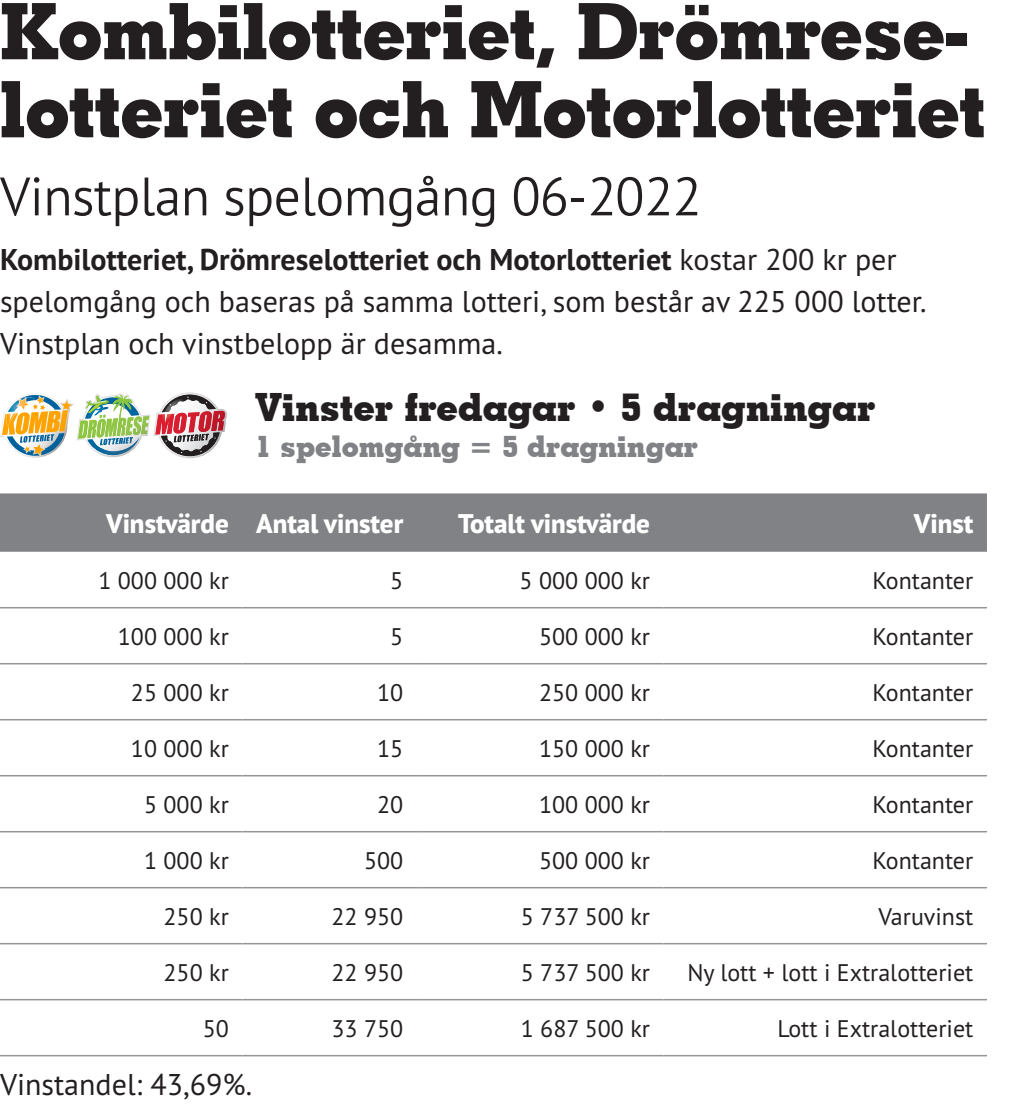
<style>
.page{position:relative;width:1021px;height:1106px;background:#fff}
.page>*{position:absolute;margin:0;border:0;box-sizing:border-box;transform-origin:0 0}
.t1{font:700 78px/78px "Geometric Slab 703 BT Xtra";letter-spacing:-.01em;color:#231f20}
.t2{font:300 54px "PT Sans Pro";letter-spacing:-.015em;color:#231f20}
.t3{font:700 39px "Geometric Slab 703 BT Xtra";color:#231f20}
.t4{font:30px/42px "PT Sans Pro";color:#231f20}
.t5{font:700 30px "Geometric Slab 703 BT Xtra";color:#808285}
.t6{font:800 27px "PT Sans Pro";color:#fff}
.t7{font:24px "PT Sans Pro";color:#231f20}
.s1{font-weight:700}
</style>
<div class="page">
<div style="left:0;top:493px;width:986px;height:59px;background:#808285"></div>
<hr style="left:0;top:607px;width:242px;height:1px;background:#939598">
<hr style="left:242px;top:607px;width:175px;height:1px;background:#939598">
<hr style="left:417px;top:607px;width:246px;height:1px;background:#939598">
<hr style="left:663px;top:607px;width:323px;height:1px;background:#939598">
<hr style="left:0;top:663px;width:242px;height:1px;background:#939598">
<hr style="left:242px;top:663px;width:175px;height:1px;background:#939598">
<hr style="left:417px;top:663px;width:246px;height:1px;background:#939598">
<hr style="left:663px;top:663px;width:323px;height:1px;background:#939598">
<hr style="left:0;top:719px;width:242px;height:1px;background:#939598">
<hr style="left:242px;top:719px;width:175px;height:1px;background:#939598">
<hr style="left:417px;top:719px;width:246px;height:1px;background:#939598">
<hr style="left:663px;top:719px;width:323px;height:1px;background:#939598">
<hr style="left:0;top:775px;width:242px;height:1px;background:#939598">
<hr style="left:242px;top:775px;width:175px;height:1px;background:#939598">
<hr style="left:417px;top:775px;width:246px;height:1px;background:#939598">
<hr style="left:663px;top:775px;width:323px;height:1px;background:#939598">
<hr style="left:0;top:831px;width:242px;height:1px;background:#939598">
<hr style="left:242px;top:831px;width:175px;height:1px;background:#939598">
<hr style="left:417px;top:831px;width:246px;height:1px;background:#939598">
<hr style="left:663px;top:831px;width:323px;height:1px;background:#939598">
<hr style="left:0;top:887px;width:242px;height:1px;background:#939598">
<hr style="left:242px;top:887px;width:175px;height:1px;background:#939598">
<hr style="left:417px;top:887px;width:246px;height:1px;background:#939598">
<hr style="left:663px;top:887px;width:323px;height:1px;background:#939598">
<hr style="left:0;top:943px;width:242px;height:1px;background:#939598">
<hr style="left:242px;top:943px;width:175px;height:1px;background:#939598">
<hr style="left:417px;top:943px;width:246px;height:1px;background:#939598">
<hr style="left:663px;top:943px;width:323px;height:1px;background:#939598">
<hr style="left:0;top:998px;width:242px;height:2px;background:#939598">
<hr style="left:242px;top:998px;width:175px;height:2px;background:#939598">
<hr style="left:417px;top:998px;width:246px;height:2px;background:#939598">
<hr style="left:663px;top:998px;width:323px;height:2px;background:#939598">
<hr style="left:0;top:1054px;width:242px;height:2px;background:#939598">
<hr style="left:242px;top:1054px;width:175px;height:2px;background:#939598">
<hr style="left:417px;top:1054px;width:246px;height:2px;background:#939598">
<hr style="left:663px;top:1054px;width:323px;height:2px;background:#939598">
<svg style="left:0;top:392px;width:227px;height:66px"></svg>
<img style="left:161px;top:399px;width:30px;height:28px">
<img style="left:163px;top:398px;width:29px;height:14px">
<img style="left:161px;top:414px;width:12px;height:14px">
<p class="t1" style="left:0;top:-8px;width:987px">Kombilotteriet, Drömrese&shy;lotteriet och Motorlotteriet</p>
<p class="t2" style="left:0;top:161px;width:702px">Vinstplan spelomgång 06-2022</p>
<p class="t4" style="left:0;top:237px;width:928px"><span class="s1">Kombilotteriet, Drömreselotteriet och Motorlotteriet</span> kostar 200 kr per spelomgång och baseras på samma lotteri, som består av 225 000 lotter.<br>Vinstplan och vinstbelopp är desamma.</p>
<p class="t3" style="left:255px;top:383px;width:622px">Vinster fredagar • 5 dragningar</p>
<p class="t5" style="left:255px;top:428px;width:444px">1 spelomgång = 5 dragningar</p>
<p class="t6" style="left:106px;top:505px;width:124px">Vinstvärde</p>
<p class="t6" style="left:256px;top:505px;width:149px">Antal vinster</p>
<p class="t6" style="left:458px;top:505px;width:193px">Totalt vinstvärde</p>
<p class="t6" style="left:913px;top:505px;width:61px">Vinst</p>
<p class="t7" style="left:98px;top:565px;width:132px">1 000 000 kr</p>
<p class="t7" style="left:390px;top:565px;width:15px">5</p>
<p class="t7" style="left:519px;top:565px;width:132px">5 000 000 kr</p>
<p class="t7" style="left:872px;top:565px;width:102px">Kontanter</p>
<p class="t7" style="left:118px;top:621px;width:112px">100 000 kr</p>
<p class="t7" style="left:390px;top:621px;width:15px">5</p>
<p class="t7" style="left:539px;top:621px;width:112px">500 000 kr</p>
<p class="t7" style="left:872px;top:621px;width:102px">Kontanter</p>
<p class="t7" style="left:131px;top:677px;width:99px">25 000 kr</p>
<p class="t7" style="left:377px;top:677px;width:28px">10</p>
<p class="t7" style="left:539px;top:677px;width:112px">250 000 kr</p>
<p class="t7" style="left:872px;top:677px;width:102px">Kontanter</p>
<p class="t7" style="left:131px;top:733px;width:99px">10 000 kr</p>
<p class="t7" style="left:377px;top:733px;width:28px">15</p>
<p class="t7" style="left:539px;top:733px;width:112px">150 000 kr</p>
<p class="t7" style="left:872px;top:733px;width:102px">Kontanter</p>
<p class="t7" style="left:144px;top:789px;width:86px">5 000 kr</p>
<p class="t7" style="left:377px;top:789px;width:28px">20</p>
<p class="t7" style="left:539px;top:789px;width:112px">100 000 kr</p>
<p class="t7" style="left:872px;top:789px;width:102px">Kontanter</p>
<p class="t7" style="left:144px;top:845px;width:86px">1 000 kr</p>
<p class="t7" style="left:364px;top:845px;width:41px">500</p>
<p class="t7" style="left:539px;top:845px;width:112px">500 000 kr</p>
<p class="t7" style="left:872px;top:845px;width:102px">Kontanter</p>
<p class="t7" style="left:163px;top:901px;width:67px">250 kr</p>
<p class="t7" style="left:331px;top:901px;width:73px">22 950</p>
<p class="t7" style="left:521px;top:901px;width:131px">5 737 500 kr</p>
<p class="t7" style="left:878px;top:901px;width:96px">Varuvinst</p>
<p class="t7" style="left:163px;top:956px;width:67px">250 kr</p>
<p class="t7" style="left:331px;top:956px;width:73px">22 950</p>
<p class="t7" style="left:521px;top:956px;width:131px">5 737 500 kr</p>
<p class="t7" style="left:687px;top:956px;width:287px">Ny lott + lott i Extralotteriet</p>
<p class="t7" style="left:203px;top:1012px;width:28px">50</p>
<p class="t7" style="left:331px;top:1012px;width:73px">33 750</p>
<p class="t7" style="left:521px;top:1012px;width:131px">1 687 500 kr</p>
<p class="t7" style="left:777px;top:1012px;width:197px">Lott i Extralotteriet</p>
<p class="t4" style="left:0;top:1062px;width:254px">Vinstandel: 43,69%.</p>
</div>
